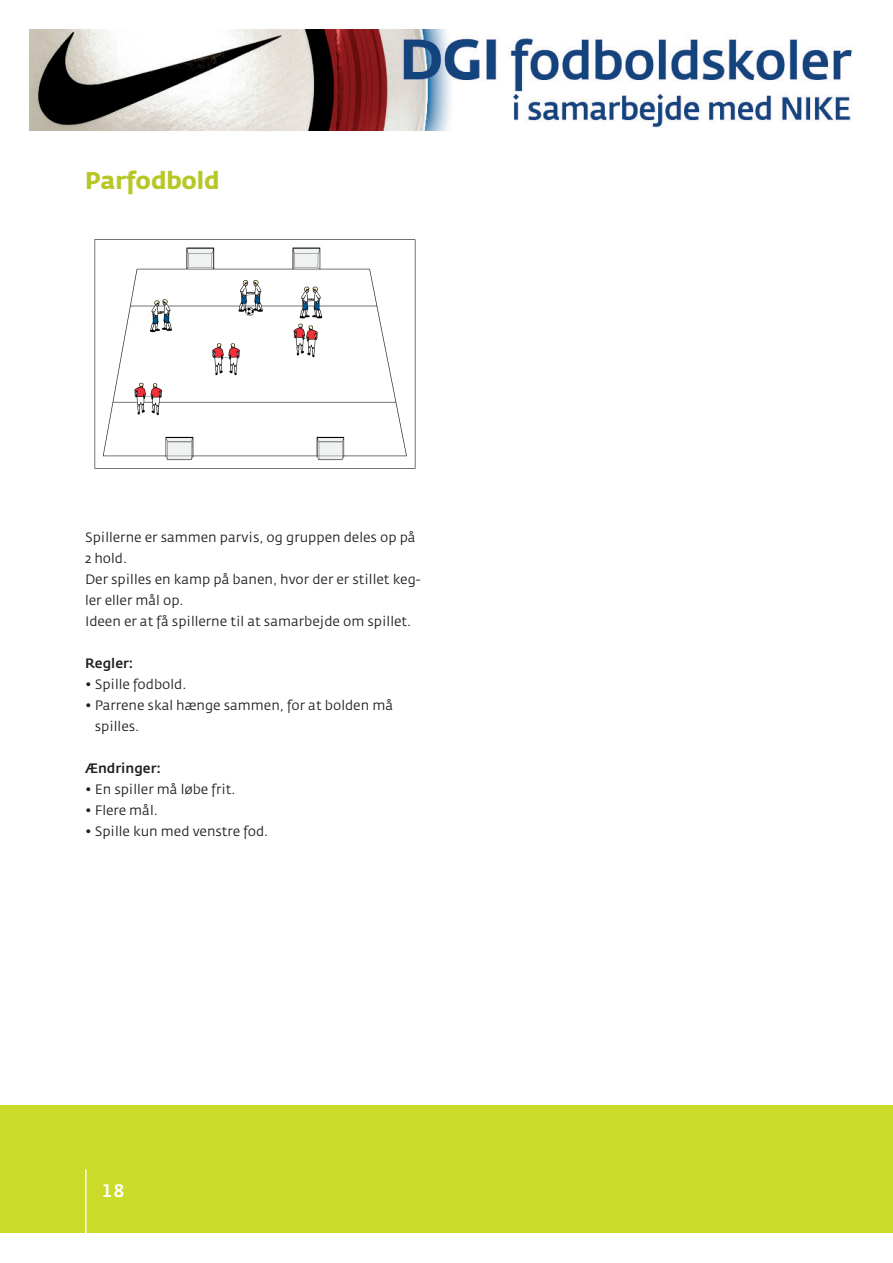
<style>
.page{position:relative;width:893px;height:1263px;background:#fff}
.page>*{position:absolute;margin:0;border:0;box-sizing:border-box;transform-origin:0 0}
.t1{font:24px "Fedra Sans Bold TF";color:#b6c726}
.t2{font:18px "Fedra Sans Medium TF";color:#fff}
.t3{font:13.5px/21px "Fedra Sans";color:#231f20}
.t4{font:500 13.5px "Fedra Sans";color:#231f20}
</style>
<div class="page">
<div style="left:0;top:1106px;width:893px;height:127px;background:#cadb2a"></div>
<hr style="left:85px;top:1169px;width:2px;height:94px;background:#fff">
<img style="left:30px;top:30px;width:822px;height:100px">
<img style="left:94px;top:239px;width:322px;height:230px">
<h1 class="t1" style="left:85px;top:170px;width:136px">Parfodbold</h1>
<p class="t3" style="left:85px;top:528px;width:337px">Spillerne er sammen parvis, og gruppen deles op på 2 hold.<br>Der spilles en kamp på banen, hvor der er stillet keg&shy;ler eller mål op.<br>Ideen er at få spillerne til at samarbejde om spillet.</p>
<p class="t4" style="left:85px;top:658px;width:50px">Regler:</p>
<p class="t3" style="left:85px;top:675px;width:103px">• Spille fodbold.</p>
<p class="t3" style="left:95px;top:696px;width:300px;text-indent:-10px">• Parrene skal hænge sammen, for at bolden må spilles.</p>
<p class="t4" style="left:85px;top:763px;width:77px">Ændringer:</p>
<p class="t3" style="left:85px;top:780px;width:152px">• En spiller må løbe frit.</p>
<p class="t3" style="left:85px;top:801px;width:74px">• Flere mål.</p>
<p class="t3" style="left:85px;top:822px;width:185px">• Spille kun med venstre fod.</p>
<h2 class="t2" style="left:101px;top:1184px;width:25px">18</h2>
</div>
